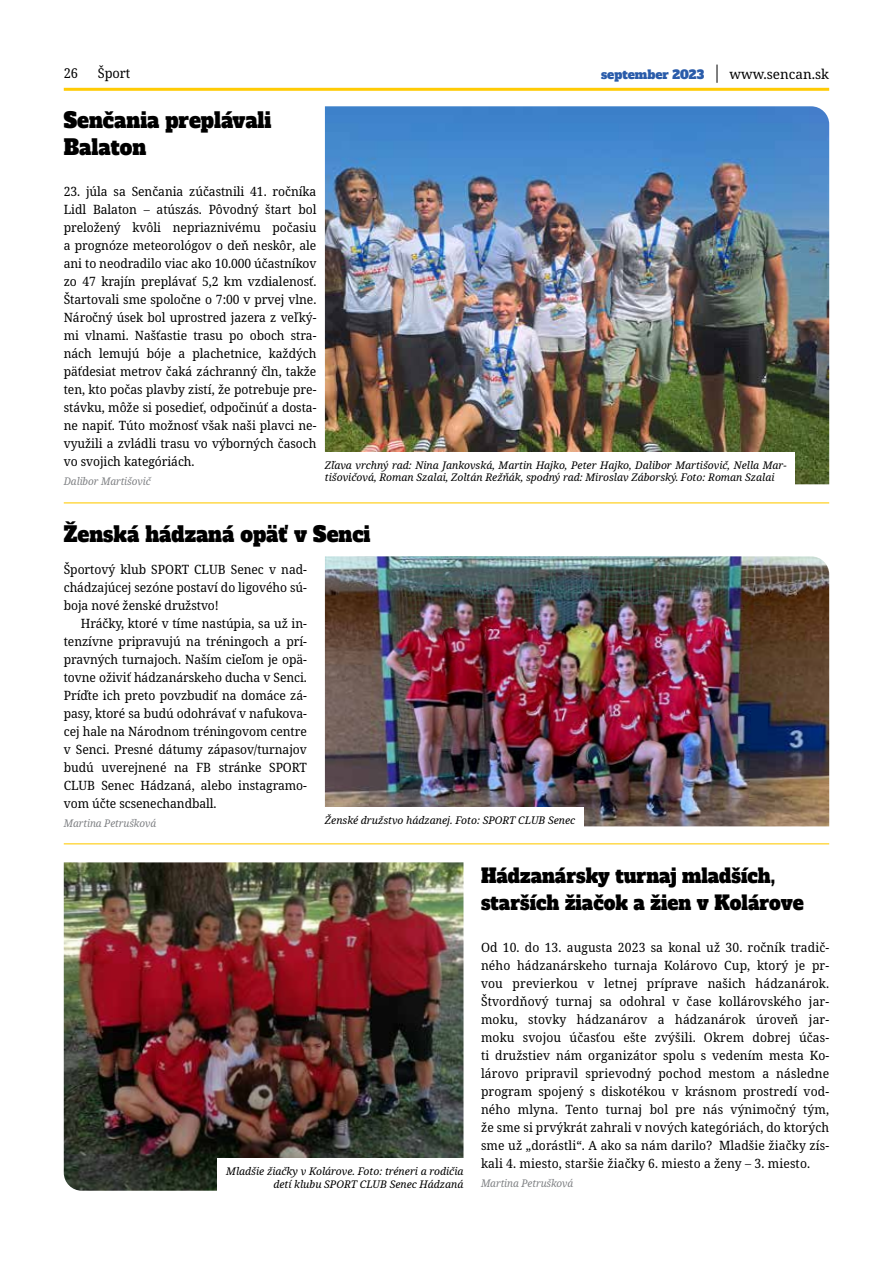
<style>
.page{position:relative;width:893px;height:1263px;background:#fff}
.page>*{position:absolute;margin:0;border:0;box-sizing:border-box;transform-origin:0 0}
.t1{font:21px/27px "Alfa Slab One";color:#000;scale:.95 1}
.t2{font:19.5px/27px "Alfa Slab One";color:#000;scale:.95 1}
.t3{font:13.5px "Noto Serif";color:#000}
.t4{font:13.5px "Noto Serif";color:#000;scale:.95 1}
.t5{font:12.75px/18px "Noto Serif";letter-spacing:-.005em;color:#000;text-align:justify;scale:.95 1}
.t6{font:12px "Alfa Slab One";color:#2a5caa}
.t7{font:italic 10.5px/12.6px "Noto Serif";color:#000}
.t8{font:italic 10.5px "Noto Serif";letter-spacing:-.005em;color:#808285;scale:.95 1}
</style>
<div class="page">
<hr style="left:64px;top:88px;width:765px;height:3px;background:#ffcb05">
<svg style="left:717px;top:65px;width:1px;height:18px"></svg>
<img style="left:325px;top:106px;width:504px;height:378px">
<div style="left:316px;top:452px;width:479px;height:44px;background:#fff"></div>
<hr style="left:64px;top:502px;width:765px;height:1px;background:#ffcb05">
<img style="left:325px;top:556px;width:504px;height:270px">
<img style="left:64px;top:862px;width:399px;height:329px">
<hr style="left:64px;top:843px;width:765px;height:1px;background:#ffcb05">
<div style="left:316px;top:807px;width:268px;height:31px;background:#fff"></div>
<div style="left:218px;top:1158px;width:254px;height:44px;background:#fff"></div>
<p class="t4" style="left:64px;top:64px;width:17px">26</p>
<p class="t4" style="left:98px;top:64px;width:36px">Šport</p>
<p class="t6" style="left:601px;top:64px;width:105px">september 2023</p>
<p class="t3" style="left:729px;top:65px;width:101px">www.sencan.sk</p>
<h1 class="t1" style="left:64px;top:105px;width:220px">Senčania preplávali<br>Balaton</h1>
<p class="t5" style="left:64px;top:183px;width:267px">23. júla sa Senčania zúčastnili 41. ročníka Lidl Balaton – atúszás. Pôvodný štart bol preložený kvôli nepriaznivému počasiu a prognóze meteorológov o deň neskôr, ale ani to neodradilo viac ako 10.000 účastníkov zo 47 krajín preplávať 5,2 km vzdialenosť.<br>Štartovali sme spoločne o 7:00 v prvej vlne.<br>Náročný úsek bol uprostred jazera z veľký&shy;mi vlnami. Našťastie trasu po oboch stra&shy;nách lemujú bóje a plachetnice, každých päťdesiat metrov čaká záchranný čln, takže ten, kto počas plavby zistí, že potrebuje pre&shy;stávku, môže si posedieť, odpočinúť a dosta&shy;ne napiť. Túto možnosť však naši plavci ne&shy;využili a zvládli trasu vo výborných časoch vo svojich kategóriách.</p>
<p class="t8" style="left:64px;top:474px;width:93px">Dalibor Martišovič</p>
<p class="t7" style="left:325px;top:459px;width:463px">Zľava vrchný rad: Nina Jankovská, Martin Hajko, Peter Hajko, Dalibor Martišovič, Nella Mar&shy;tišovičová, Roman Szalai, Zoltán Režňák, spodný rad: Miroslav Záborský. Foto: Roman Szalai</p>
<h1 class="t1" style="left:64px;top:519px;width:324px">Ženská hádzaná opäť v Senci</h1>
<p class="t5" style="left:64px;top:561px;width:257px">Športový klub SPORT CLUB Senec v nad&shy;chádzajúcej sezóne postaví do ligového sú&shy;boja nové ženské družstvo!</p>
<p class="t5" style="left:64px;top:615px;width:257px;text-indent:17px">Hráčky, ktoré v tíme nastúpia, sa už in&shy;tenzívne pripravujú na tréningoch a prí&shy;pravných turnajoch. Naším cieľom je opä&shy;tovne oživiť hádzanárskeho ducha v Senci.<br>Príďte ich preto povzbudiť na domáce zá&shy;pasy, ktoré sa budú odohrávať v nafukova&shy;cej hale na Národnom tréningovom centre v Senci. Presné dátumy zápasov/turnajov budú uverejnené na FB stránke SPORT CLUB Senec Hádzaná, alebo instagramo&shy;vom účte scsenechandball.</p>
<p class="t8" style="left:64px;top:816px;width:99px">Martina Petrušková</p>
<h2 class="t2" style="left:481px;top:860px;width:341px">Hádzanársky turnaj mladších, starších žiačok a žien v Kolárove</h2>
<p class="t5" style="left:481px;top:939px;width:368px">Od 10. do 13. augusta 2023 sa konal už 30. ročník tradič&shy;ného hádzanárskeho turnaja Kolárovo Cup, ktorý je pr&shy;vou previerkou v letnej príprave našich hádzanárok.<br>Štvordňový turnaj sa odohral v čase kollárovského jar&shy;moku, stovky hádzanárov a hádzanárok úroveň jar&shy;moku svojou účasťou ešte zvýšili. Okrem dobrej účas&shy;ti družstiev nám organizátor spolu s vedením mesta Ko&shy;lárovo pripravil sprievodný pochod mestom a následne program spojený s diskotékou v krásnom prostredí vod&shy;ného mlyna. Tento turnaj bol pre nás výnimočný tým, že sme si prvýkrát zahrali v nových kategóriách, do ktorých sme už „dorástli“. A ako sa nám darilo? Mladšie žiačky zís&shy;kali 4. miesto, staršie žiačky 6. miesto a ženy – 3. miesto.</p>
<p class="t8" style="left:481px;top:1176px;width:99px">Martina Petrušková</p>
<p class="t7" style="left:325px;top:814px;width:252px">Ženské družstvo hádzanej. Foto: SPORT CLUB Senec</p>
<p class="t7" style="left:226px;top:1165px;width:239px;text-align:right">Mladšie žiačky v Kolárove. Foto: tréneri a rodičia detí klubu SPORT CLUB Senec Hádzaná</p>
</div>
